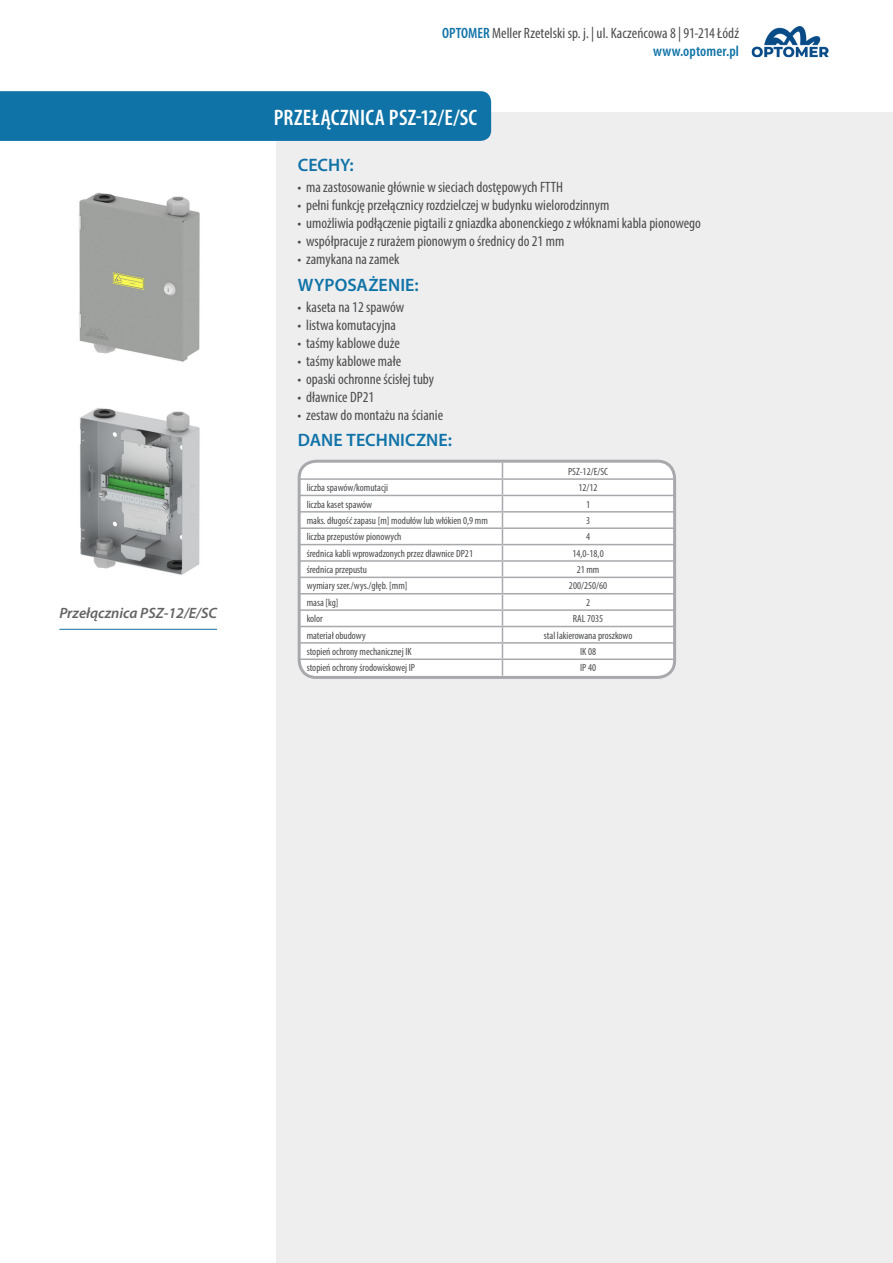
<style>
.page{position:relative;width:893px;height:1263px;background:#fff}
.page>*{position:absolute;margin:0;border:0;box-sizing:border-box;transform-origin:0 0}
.Produkt_P{font:600 condensed 22.5px "Myriad Pro";letter-spacing:.015em;color:#fff}
.Nagłówek_1{font:600 18px "Myriad Pro";letter-spacing:.005em;color:#1073a7}
.Spis_treści{font:condensed 15px "Myriad Pro";color:#4b4c4d}
.Podpis_zdjęć{font:italic 600 15px "Myriad Pro";color:#636366}
.Spis_treści-2{font:600 condensed 15px "Myriad Pro";letter-spacing:.005em;color:#1073a7}
.Tabelka_Podstawowy{font:condensed 10.5px "Myriad Pro";color:#4b4c4d}
.s1{font-weight:600;color:#1073a7}
</style>
<div class="page">
<div style="left:276px;top:113px;width:617px;height:1150px;background:#eeeeef"></div>
<div style="left:0;top:91px;width:491px;height:50px;background:#1073a7"></div>
<div style="left:299px;top:461px;width:376px;height:216px;background:#fff;border-radius:17px"></div>
<hr style="left:298px;top:478px;width:204px;height:2px;background:#a8a9ad">
<hr style="left:502px;top:478px;width:172px;height:2px;background:#a8a9ad">
<hr style="left:298px;top:495px;width:204px;height:1px;background:#a8a9ad">
<hr style="left:502px;top:495px;width:172px;height:1px;background:#a8a9ad">
<hr style="left:298px;top:511px;width:204px;height:2px;background:#a8a9ad">
<hr style="left:502px;top:511px;width:172px;height:2px;background:#a8a9ad">
<hr style="left:298px;top:527px;width:204px;height:2px;background:#a8a9ad">
<hr style="left:502px;top:527px;width:172px;height:2px;background:#a8a9ad">
<hr style="left:298px;top:544px;width:204px;height:1px;background:#a8a9ad">
<hr style="left:502px;top:544px;width:172px;height:1px;background:#a8a9ad">
<hr style="left:298px;top:560px;width:204px;height:2px;background:#a8a9ad">
<hr style="left:502px;top:560px;width:172px;height:2px;background:#a8a9ad">
<hr style="left:298px;top:577px;width:204px;height:1px;background:#a8a9ad">
<hr style="left:502px;top:577px;width:172px;height:1px;background:#a8a9ad">
<hr style="left:298px;top:593px;width:204px;height:1px;background:#a8a9ad">
<hr style="left:502px;top:593px;width:172px;height:1px;background:#a8a9ad">
<hr style="left:298px;top:609px;width:204px;height:2px;background:#a8a9ad">
<hr style="left:502px;top:609px;width:172px;height:2px;background:#a8a9ad">
<hr style="left:298px;top:626px;width:204px;height:1px;background:#a8a9ad">
<hr style="left:502px;top:626px;width:172px;height:1px;background:#a8a9ad">
<hr style="left:298px;top:642px;width:204px;height:2px;background:#a8a9ad">
<hr style="left:502px;top:642px;width:172px;height:2px;background:#a8a9ad">
<hr style="left:298px;top:658px;width:204px;height:2px;background:#a8a9ad">
<hr style="left:502px;top:658px;width:172px;height:2px;background:#a8a9ad">
<svg style="left:502px;top:464px;width:1px;height:211px"></svg>
<div style="left:298px;top:460px;width:378px;height:219px;border:3px solid #a8a9ad;border-radius:17px"></div>
<hr style="left:59px;top:629px;width:158px;height:1px;background:#1073a7">
<img style="left:751px;top:26px;width:78px;height:32px">
<img style="left:79px;top:192px;width:121px;height:170px">
<img style="left:80px;top:408px;width:120px;height:167px">
<p class="Podpis_zdjęć" style="left:59px;top:604px;width:159px">Przełącznica PSZ-12/E/SC</p>
<p class="Spis_treści" style="left:442px;top:24px;width:298px"><span class="s1">OPTOMER</span> Meller Rzetelski sp. j. | ul. Kaczeńcowa 8 | 91-214 Łódź</p>
<p class="Spis_treści-2" style="left:653px;top:42px;width:88px">www.optomer.pl</p>
<p class="Produkt_P" style="left:274px;top:103px;width:205px">PRZEŁĄCZNICA PSZ-12/E/SC</p>
<p class="Nagłówek_1" style="left:298px;top:153px;width:57px">CECHY:</p>
<p class="Spis_treści" style="left:298px;top:178px;width:267px">• ma zastosowanie głównie w sieciach dostępowych FTTH</p>
<p class="Spis_treści" style="left:298px;top:196px;width:313px">• pełni funkcję przełącznicy rozdzielczej w budynku wielorodzinnym</p>
<p class="Spis_treści" style="left:298px;top:214px;width:405px">• umożliwia podłączenie pigtaili z gniazdka abonenckiego z włóknami kabla pionowego</p>
<p class="Spis_treści" style="left:298px;top:232px;width:268px">• współpracuje z rurażem pionowym o średnicy do 21 mm</p>
<p class="Spis_treści" style="left:298px;top:250px;width:103px">• zamykana na zamek</p>
<p class="Nagłówek_1" style="left:298px;top:273px;width:122px">WYPOSAŻENIE:</p>
<p class="Spis_treści" style="left:298px;top:298px;width:108px">• kaseta na 12 spawów</p>
<p class="Spis_treści" style="left:298px;top:316px;width:100px">• listwa komutacyjna</p>
<p class="Spis_treści" style="left:298px;top:334px;width:104px">• taśmy kablowe duże</p>
<p class="Spis_treści" style="left:298px;top:352px;width:105px">• taśmy kablowe małe</p>
<p class="Spis_treści" style="left:298px;top:370px;width:138px">• opaski ochronne ścisłej tuby</p>
<p class="Spis_treści" style="left:298px;top:388px;width:78px">• dławnice DP21</p>
<p class="Spis_treści" style="left:298px;top:406px;width:147px">• zestaw do montażu na ścianie</p>
<p class="Nagłówek_1" style="left:298px;top:429px;width:156px">DANE TECHNICZNE:</p>
<p class="Tabelka_Podstawowy" style="left:568px;top:465px;width:41px">PSZ-12/E/SC</p>
<p class="Tabelka_Podstawowy" style="left:307px;top:481px;width:83px">liczba spawów/komutacji</p>
<p class="Tabelka_Podstawowy" style="left:578px;top:481px;width:21px">12/12</p>
<p class="Tabelka_Podstawowy" style="left:307px;top:498px;width:67px">liczba kaset spawów</p>
<p class="Tabelka_Podstawowy" style="left:586px;top:498px;width:6px">1</p>
<p class="Tabelka_Podstawowy" style="left:307px;top:514px;width:183px">maks. długość zapasu [m] modułów lub włókien 0,9 mm</p>
<p class="Tabelka_Podstawowy" style="left:586px;top:514px;width:6px">3</p>
<p class="Tabelka_Podstawowy" style="left:307px;top:530px;width:96px">liczba przepustów pionowych</p>
<p class="Tabelka_Podstawowy" style="left:586px;top:530px;width:6px">4</p>
<p class="Tabelka_Podstawowy" style="left:307px;top:547px;width:168px">średnica kabli wprowadzonych przez dławnice DP21</p>
<p class="Tabelka_Podstawowy" style="left:572px;top:547px;width:33px">14,0-18,0</p>
<p class="Tabelka_Podstawowy" style="left:307px;top:563px;width:62px">średnica przepustu</p>
<p class="Tabelka_Podstawowy" style="left:577px;top:563px;width:24px">21 mm</p>
<p class="Tabelka_Podstawowy" style="left:307px;top:580px;width:102px">wymiary szer./wys./głęb. [mm]</p>
<p class="Tabelka_Podstawowy" style="left:569px;top:580px;width:40px">200/250/60</p>
<p class="Tabelka_Podstawowy" style="left:307px;top:596px;width:33px">masa [kg]</p>
<p class="Tabelka_Podstawowy" style="left:586px;top:596px;width:6px">2</p>
<p class="Tabelka_Podstawowy" style="left:307px;top:612px;width:18px">kolor</p>
<p class="Tabelka_Podstawowy" style="left:573px;top:612px;width:32px">RAL 7035</p>
<p class="Tabelka_Podstawowy" style="left:307px;top:629px;width:61px">materiał obudowy</p>
<p class="Tabelka_Podstawowy" style="left:544px;top:629px;width:90px">stal lakierowana proszkowo</p>
<p class="Tabelka_Podstawowy" style="left:307px;top:645px;width:107px">stopień ochrony mechanicznej IK</p>
<p class="Tabelka_Podstawowy" style="left:580px;top:645px;width:18px">IK 08</p>
<p class="Tabelka_Podstawowy" style="left:307px;top:661px;width:110px">stopień ochrony środowiskowej IP</p>
<p class="Tabelka_Podstawowy" style="left:580px;top:661px;width:18px">IP 40</p>
</div>
